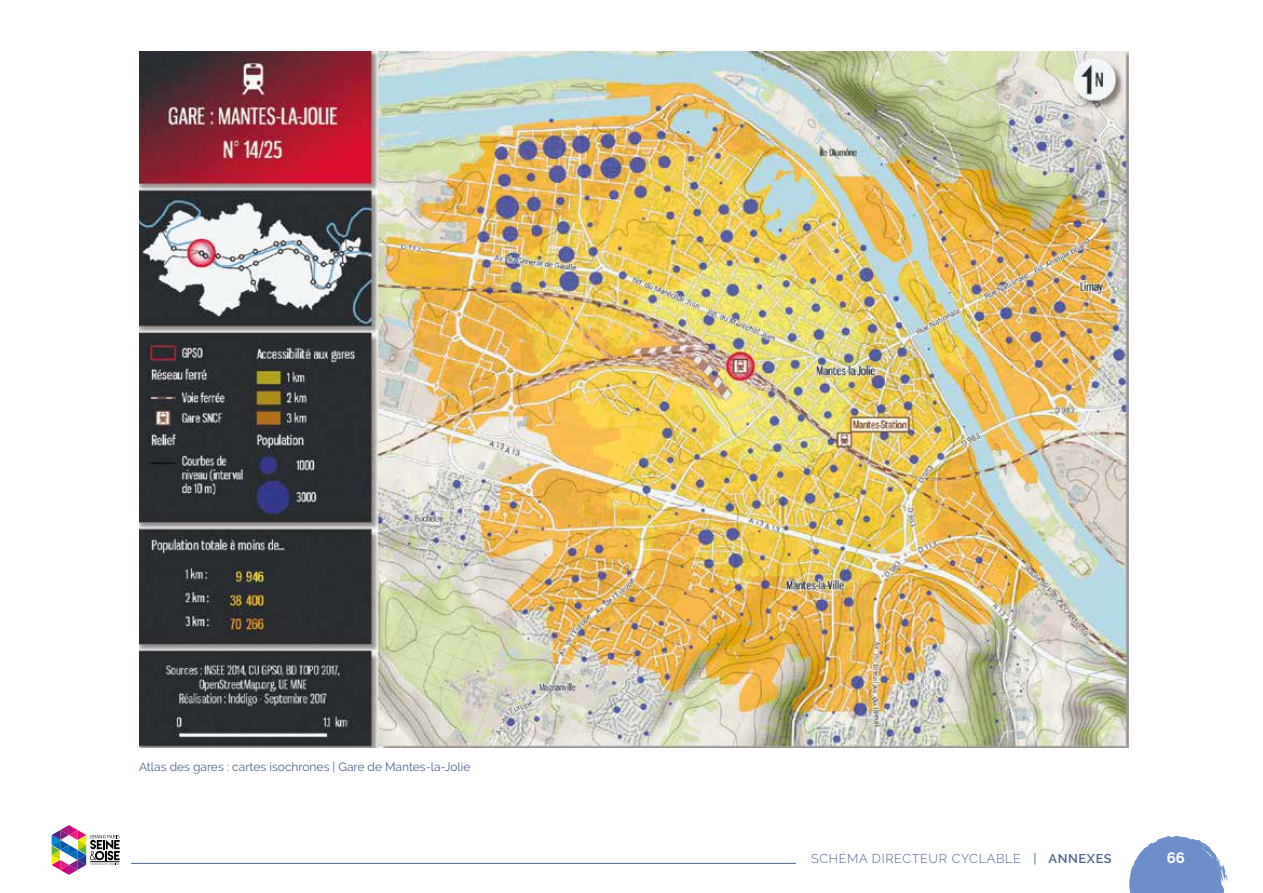
<style>
.page{position:relative;width:1263px;height:893px;background:#fff}
.page>*{position:absolute;margin:0;border:0;box-sizing:border-box;transform-origin:0 0}
.t1{font:700 15px "Raleway";color:#fff}
.t2{font:300 12.75px "Raleway";letter-spacing:.05em;color:#4e658e}
.t3{font:12px "Raleway";color:#4e658e}
.s1{font-family:"Gotham";font-weight:400}
.s2{font-weight:600}
</style>
<div class="page">
<svg style="left:1129px;top:836px;width:98px;height:57px"></svg>
<hr style="left:131px;top:863px;width:665px;height:1px;background:#4e658e">
<svg style="left:52px;top:825px;width:68px;height:50px"></svg>
<img style="left:139px;top:51px;width:989px;height:697px">
<p class="t3" style="left:139px;top:760px;width:333px">Atlas des gares : cartes isochrones | Gare de Mantes-la-Jolie</p>
<p class="t2" style="left:811px;top:851px;width:302px">SCHÉMA DIRECTEUR CYCLABLE <span class="s1">|</span> <span class="s2">ANNEXES</span></p>
<p class="t1" style="left:1167px;top:849px;width:20px">66</p>
</div>
